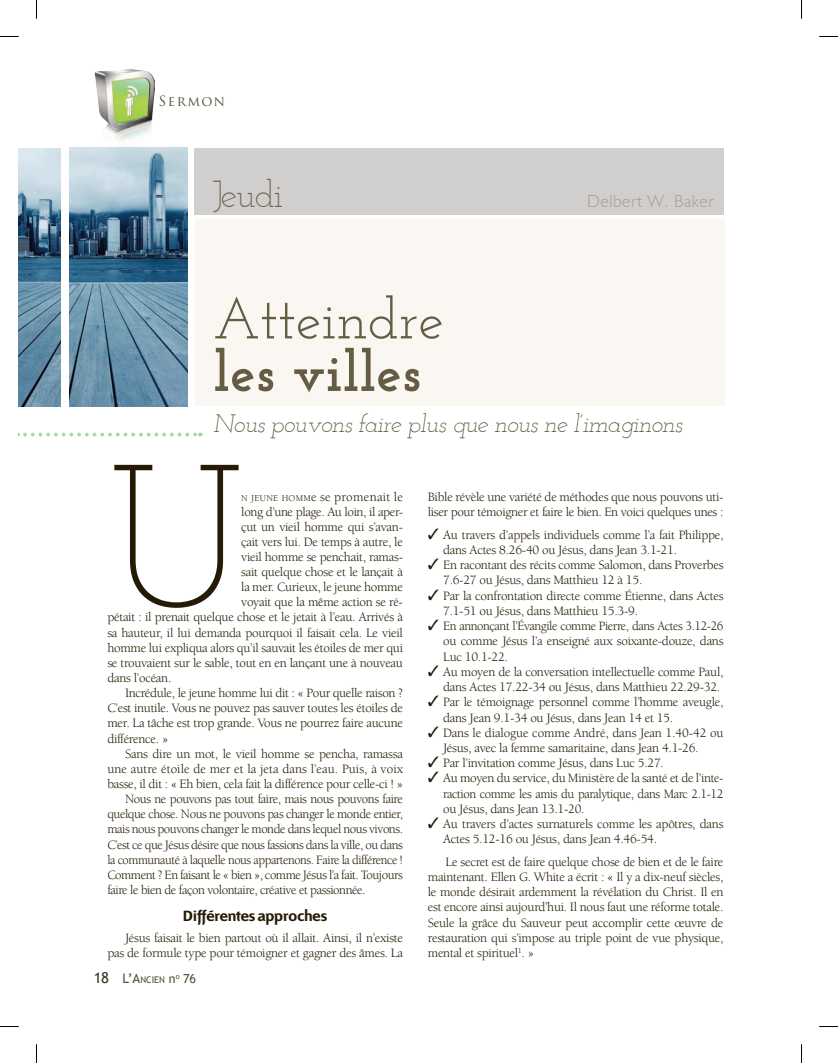
<style>
.page{position:relative;width:838px;height:1063px;background:#fff}
.page>*{position:absolute;margin:0;border:0;box-sizing:border-box;transform-origin:0 0}
.t1{font:300 202px "Josefin Slab";color:#251a05}
.t2{font:57.5px "Josefin Slab";color:#665c44}
.t3{font:700 57.5px "Josefin Slab";color:#665c44}
.t4{font:300 37.5px "Josefin Slab";letter-spacing:-.03em;color:#6f654e}
.t5{font:italic 300 25px "Josefin Slab";letter-spacing:-.03em;color:#5a5039}
.t6{font:300 17.5px "Humanist 521 BT";letter-spacing:.03em;color:#aaa28e}
.t7{font:16.25px "Fontana Negra";letter-spacing:-.02em;color:#251a05}
.t8{font:13.75px "Trajan Pro";letter-spacing:.1em;color:#5d533c}
.t9{font:13.12px/15.2px "Berkeley";letter-spacing:-.02em;color:#251a05}
.t10{font:13.12px "Berkeley";letter-spacing:-.02em;color:#251a05;scale:.96 1}
.t11{font:13.12px "Berkeley";color:#251a05}
.t12{font:13.12px "Berkeley";letter-spacing:.02em;color:#251a05}
.t13{font:9.12px "Trebuchet MS";color:#433922}
.s1{font-size:9.12px}
.s2{font-size:15px;color:#251a05}
.s3{font-size:13.12px}
.s4{font-size:12.5px}
</style>
<div class="page">
<img style="left:90px;top:69px;width:65px;height:79px">
<div style="left:194px;top:148px;width:530px;height:67px;background:#d1cece"></div>
<div style="left:196px;top:220px;width:529px;height:186px;background:#faf7f2"></div>
<svg style="left:19px;top:433px;width:182px;height:3px"></svg>
<img style="left:69px;top:148px;width:118px;height:258px">
<img style="left:19px;top:148px;width:42px;height:258px">
<svg style="left:0;top:36px;width:19px;height:1px"></svg>
<svg style="left:819px;top:36px;width:19px;height:1px"></svg>
<svg style="left:0;top:1026px;width:19px;height:1px"></svg>
<svg style="left:819px;top:1026px;width:19px;height:1px"></svg>
<svg style="left:36px;top:0;width:1px;height:19px"></svg>
<svg style="left:36px;top:1044px;width:1px;height:19px"></svg>
<svg style="left:801px;top:0;width:1px;height:19px"></svg>
<svg style="left:801px;top:1044px;width:1px;height:19px"></svg>
<p class="t8" style="left:159px;top:92px;width:68px">SERMON</p>
<h3 class="t4" style="left:212px;top:172px;width:73px">Jeudi</h3>
<h3 class="t6" style="left:587px;top:190px;width:129px">Delbert W. Baker</h3>
<h2 class="t2" style="left:213px;top:285px;width:232px">Atteindre</h2>
<h2 class="t3" style="left:213px;top:337px;width:209px">les villes</h2>
<h3 class="t5" style="left:213px;top:409px;width:471px">Nous pouvons faire plus que nous ne l’imaginons</h3>
<h1 class="t1" style="left:107px;top:418px;width:140px">U</h1>
<p class="t12" style="left:241px;top:490px;width:163px"><span class="s1">N JEUNE HOMM</span>e se promenait le</p>
<p class="t9" style="left:241px;top:505px;width:163px">long d’une plage. Au loin, il aper-</p>
<p class="t9" style="left:241px;top:520px;width:163px">çut un vieil homme qui s’avan-</p>
<p class="t9" style="left:241px;top:535px;width:163px">çait vers lui. De temps à autre, le</p>
<p class="t9" style="left:241px;top:550px;width:163px">vieil homme se penchait, ramas-</p>
<p class="t9" style="left:241px;top:565px;width:163px">sait quelque chose et le lançait à</p>
<p class="t9" style="left:241px;top:580px;width:163px">la mer. Curieux, le jeune homme</p>
<p class="t9" style="left:241px;top:595px;width:163px">voyait que la même action se ré-</p>
<p class="t9" style="left:107px;top:610px;width:297px">pétait : il prenait quelque chose et le jetait à l’eau. Arrivés à</p>
<p class="t9" style="left:107px;top:625px;width:297px">sa hauteur, il lui demanda pourquoi il faisait cela. Le vieil</p>
<p class="t9" style="left:107px;top:640px;width:297px">homme lui expliqua alors qu’il sauvait les étoiles de mer qui</p>
<p class="t9" style="left:107px;top:655px;width:297px">se trouvaient sur le sable, tout en en lançant une à nouveau</p>
<p class="t9" style="left:107px;top:670px;width:66px">dans l’océan.</p>
<p class="t9" style="left:125px;top:686px;width:279px">Incrédule, le jeune homme lui dit : « Pour quelle raison ?</p>
<p class="t9" style="left:107px;top:701px;width:297px">C’est inutile. Vous ne pouvez pas sauver toutes les étoiles de</p>
<p class="t9" style="left:107px;top:716px;width:297px">mer. La tâche est trop grande. Vous ne pourrez faire aucune</p>
<p class="t9" style="left:107px;top:731px;width:63px">différence. »</p>
<p class="t9" style="left:125px;top:746px;width:279px">Sans dire un mot, le vieil homme se pencha, ramassa</p>
<p class="t11" style="left:107px;top:762px;width:297px">une autre étoile de mer et la jeta dans l’eau. Puis, à voix</p>
<p class="t9" style="left:107px;top:776px;width:297px">basse, il dit : « Eh bien, cela fait la différence pour celle-ci ! »</p>
<p class="t9" style="left:125px;top:792px;width:279px">Nous ne pouvons pas tout faire, mais nous pouvons faire</p>
<p class="t9" style="left:107px;top:807px;width:297px">quelque chose. Nous ne pouvons pas changer le monde entier,</p>
<p class="t9" style="left:107px;top:822px;width:297px">mais nous pouvons changer le monde dans lequel nous vivons.</p>
<p class="t9" style="left:107px;top:837px;width:297px">C’est ce que Jésus désire que nous fassions dans la ville, ou dans</p>
<p class="t10" style="left:107px;top:853px;width:310px">la communauté à laquelle nous appartenons. Faire la différence !</p>
<p class="t9" style="left:107px;top:867px;width:297px">Comment ? En faisant le « bien », comme Jésus l’a fait. Toujours</p>
<p class="t9" style="left:107px;top:883px;width:260px">faire le bien de façon volontaire, créative et passionnée.</p>
<p class="t7" style="left:183px;top:908px;width:146px">Différentes approches</p>
<p class="t9" style="left:107px;top:930px;width:297px;text-align:right">Jésus faisait le bien partout où il allait. Ainsi, il n’existe pas de formule type pour témoigner et gagner des âmes. La</p>
<p class="t13" style="left:93px;top:974px;width:104px"><span class="s2">18</span> <span class="s3">L’A</span>NCIEN <span class="s4">n</span><sup>o</sup> <span class="s4">76</span></p>
<p class="t9" style="left:428px;top:490px;width:297px">Bible révèle une variété de méthodes que nous pouvons uti&shy;liser pour témoigner et faire le bien. En voici quelques unes :</p>
<p class="t9" style="left:443px;top:527px;width:282px;text-indent:-15px">✓ Au travers d’appels individuels comme l’a fait Philippe, dans Actes 8.26-40 ou Jésus, dans Jean 3.1-21.</p>
<p class="t9" style="left:443px;top:558px;width:282px;text-indent:-15px">✓ En racontant des récits comme Salomon, dans Proverbes<br>7.6-27 ou Jésus, dans Matthieu 12 à 15.</p>
<p class="t9" style="left:443px;top:588px;width:282px;text-indent:-15px">✓ Par la confrontation directe comme Étienne, dans Actes<br>7.1-51 ou Jésus, dans Matthieu 15.3-9.</p>
<p class="t9" style="left:443px;top:619px;width:282px;text-align:justify;text-indent:-15px">✓ En annonçant l’Évangile comme Pierre, dans Actes 3.12-26 ou comme Jésus l’a enseigné aux soixante-douze, dans Luc 10.1-22.</p>
<p class="t9" style="left:428px;top:664px;width:297px;text-align:right">✓ Au moyen de la conversation intellectuelle comme Paul, dans Actes 17.22-34 ou Jésus, dans Matthieu 22.29-32.</p>
<p class="t9" style="left:443px;top:695px;width:282px;text-indent:-15px">✓ Par le témoignage personnel comme l’homme aveugle, dans Jean 9.1-34 ou Jésus, dans Jean 14 et 15.</p>
<p class="t9" style="left:443px;top:725px;width:282px;text-indent:-15px">✓ Dans le dialogue comme André, dans Jean 1.40-42 ou<br>Jésus, avec la femme samaritaine, dans Jean 4.1-26.</p>
<p class="t9" style="left:428px;top:756px;width:238px">✓ Par l’invitation comme Jésus, dans Luc 5.27.</p>
<p class="t9" style="left:443px;top:771px;width:282px;text-align:justify;text-indent:-15px">✓ Au moyen du service, du Ministère de la santé et de l’inte&shy;raction comme les amis du paralytique, dans Marc 2.1-12 ou Jésus, dans Jean 13.1-20.</p>
<p class="t9" style="left:443px;top:817px;width:282px;text-indent:-15px">✓ Au travers d’actes surnaturels comme les apôtres, dans<br>Actes 5.12-16 ou Jésus, dans Jean 4.46-54.</p>
<p class="t9" style="left:428px;top:854px;width:297px;text-align:justify;text-indent:18px">Le secret est de faire quelque chose de bien et de le faire maintenant. Ellen G. White a écrit : « Il y a dix-neuf siècles, le monde désirait ardemment la révélation du Christ. Il en est encore ainsi aujourd’hui. Il nous faut une réforme totale.<br>Seule la grâce du Sauveur peut accomplir cette œuvre de restauration qui s’impose au triple point de vue physique, mental et spirituel<sup>1</sup>. »</p>
</div>
